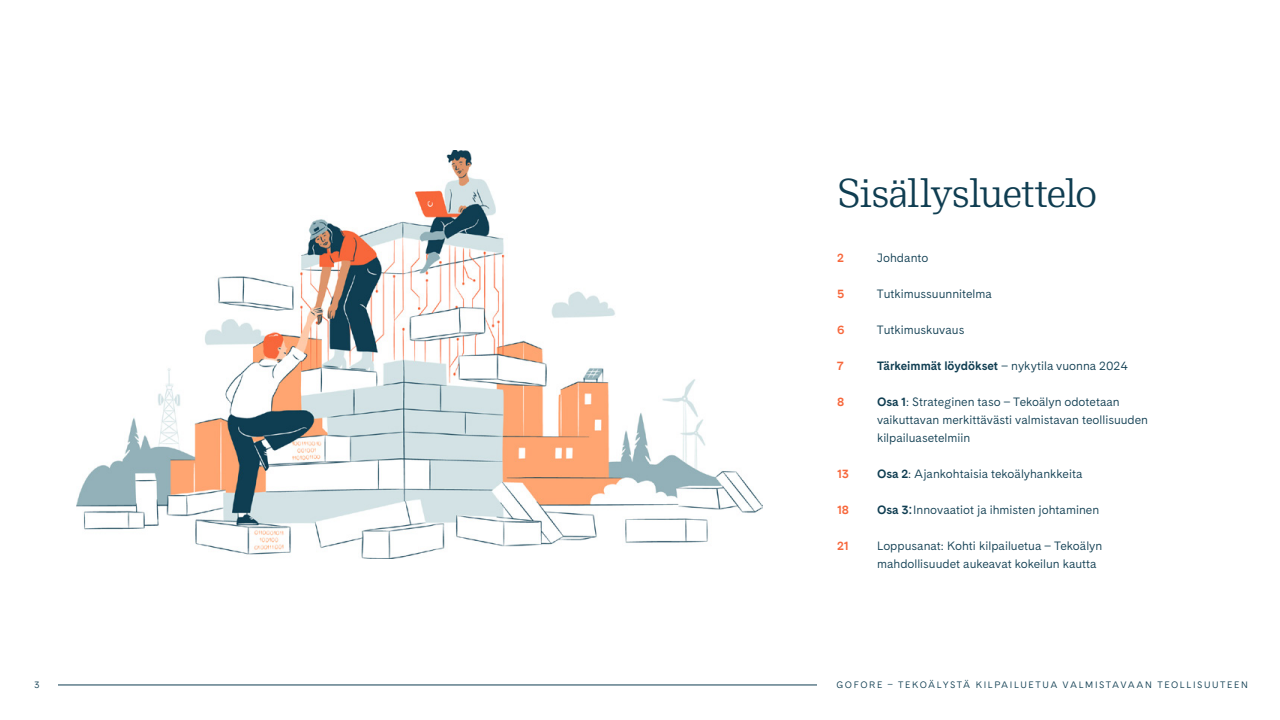
<style>
.page{position:relative;width:1280px;height:720px;background:#fff}
.page>*{position:absolute;margin:0;border:0;box-sizing:border-box;transform-origin:0 0}
.t1{font:40px "Messina Modern";letter-spacing:-.035em;color:#0f3d51}
.t2{font:12px/18px "Cadiz";color:#0f3d51}
.t3{font:700 12px "Cadiz";color:#0f3d51}
.t4{font:700 12px "Cadiz";color:#f7673b}
.t5{font:9.3px "Cadiz";letter-spacing:.17em;color:#0f3d51}
.s1{font-weight:400}
.s2{font-weight:700}
.s3{font-size:16px}
</style>
<div class="page">
<img style="left:76px;top:150px;width:687px;height:409px">
<hr style="left:58px;top:685px;width:759px;height:1px;background:#0f3d51">
<h2 class="t1" style="left:837px;top:166px;width:262px">Sisällysluettelo</h2>
<p class="t4" style="left:837px;top:249px;width:8px">2</p>
<p class="t2" style="left:877px;top:249px;width:53px">Johdanto</p>
<p class="t4" style="left:837px;top:285px;width:9px">5</p>
<p class="t2" style="left:877px;top:285px;width:117px">Tutkimussuunnitelma</p>
<p class="t4" style="left:837px;top:321px;width:9px">6</p>
<p class="t2" style="left:877px;top:321px;width:89px">Tutkimuskuvaus</p>
<p class="t4" style="left:837px;top:357px;width:8px">7</p>
<p class="t3" style="left:877px;top:357px;width:253px">Tärkeimmät löydökset <span class="s1">– nykytila vuonna 2024</span></p>
<p class="t4" style="left:837px;top:393px;width:9px">8</p>
<p class="t2" style="left:877px;top:393px;width:273px"><span class="s2">Osa 1</span>: Strateginen taso – Tekoälyn odotetaan vaikuttavan merkittävästi valmistavan teollisuuden kilpailuasetelmiin</p>
<p class="t4" style="left:837px;top:465px;width:14px">13</p>
<p class="t2" style="left:877px;top:465px;width:207px"><span class="s2">Osa 2</span>: Ajankohtaisia tekoälyhankkeita</p>
<p class="t4" style="left:837px;top:501px;width:14px">18</p>
<p class="t2" style="left:877px;top:501px;width:224px"><span class="s2">Osa 3</span><span class="s3">:</span>Innovaatiot ja ihmisten johtaminen</p>
<p class="t4" style="left:837px;top:537px;width:13px">21</p>
<p class="t2" style="left:877px;top:537px;width:227px">Loppusanat: Kohti kilpailuetua – Tekoälyn mahdollisuudet aukeavat kokeilun kautta</p>
<p class="t5" style="left:34px;top:678px;width:7px">3</p>
<p class="t5" style="left:836px;top:678px;width:413px">GOFORE – TEKOÄLYSTÄ KILPAILUETUA VALMISTAVAAN TEOLLISUUTEEN</p>
</div>
